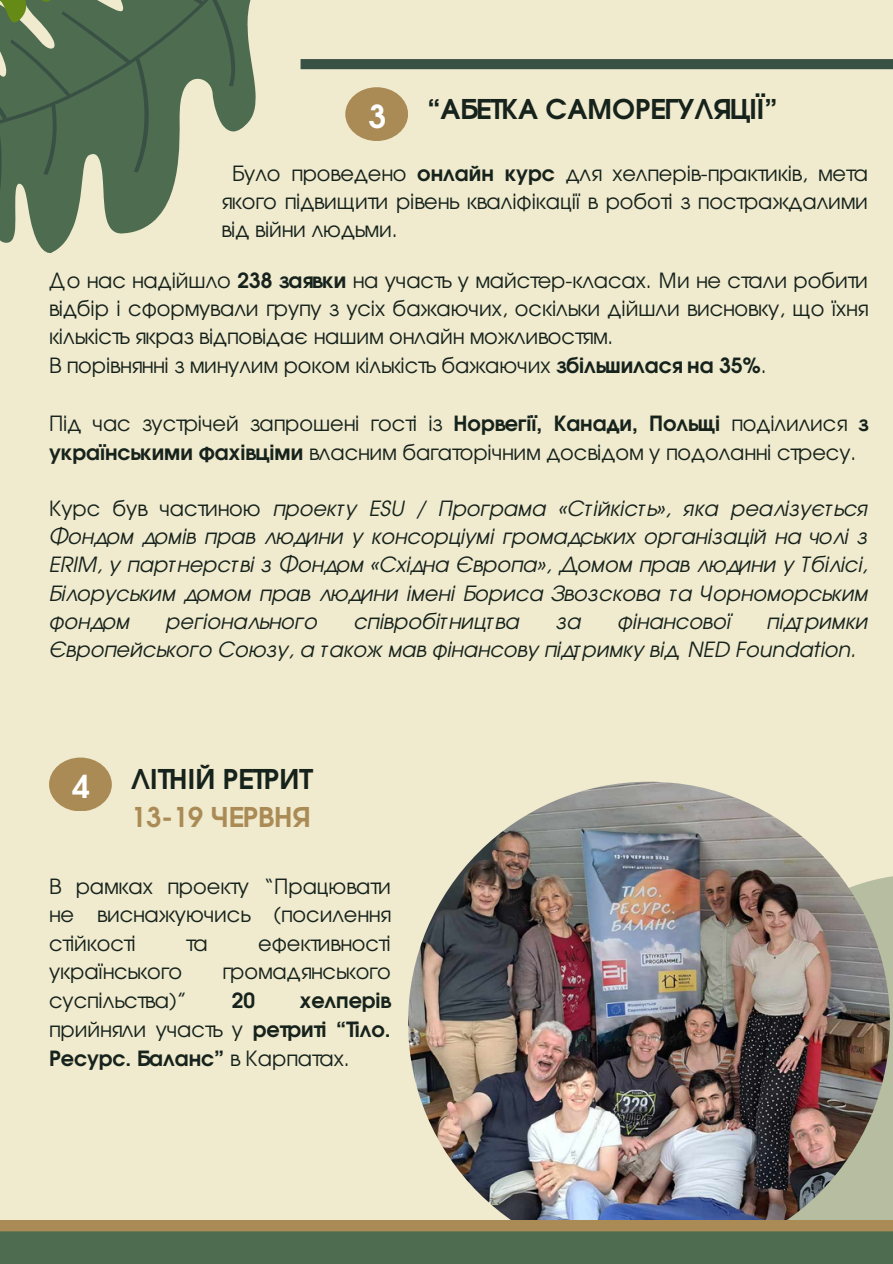
<style>
.page{position:relative;width:893px;height:1264px;background:#fff}
.page>*{position:absolute;margin:0;border:0;box-sizing:border-box;transform-origin:0 0}
.t1{font:700 31.5px "Te X Gyre Adventor";color:#fff}
.t2{font:700 27.15px/38.2px "Te X Gyre Adventor";color:#16221c}
.t3{font:20.85px/28.2px "Te X Gyre Adventor";color:#16221c;text-align:justify}
.t4{font:italic 20.85px/28.2px "Te X Gyre Adventor";color:#16221c;text-align:justify}
.t5{font:700 20.85px/29.2px "Te X Gyre Adventor";color:#16221c;text-align:justify}
.s1{font-weight:700}
.s2{font-style:normal}
.s3{color:#aa8b56}
.s4{font-weight:400}
</style>
<div class="page">
<div style="left:0;top:0;width:892px;height:1263px;background:#f0ebce"></div>
<div style="left:300px;top:59px;width:592px;height:10px;background:#395144"></div>
<div style="left:345px;top:87px;width:63px;height:54px;background:#aa8b56;border-radius:50%"></div>
<div style="left:49px;top:757px;width:63px;height:54px;background:#aa8b56;border-radius:50%"></div>
<svg style="left:786px;top:873px;width:106px;height:347px;background:#b5bba0"></svg>
<img style="left:408px;top:781px;width:481px;height:482px;border-radius:50%">
<svg style="left:0;top:1220px;width:892px;height:43px;background:#667451"></svg>
<svg style="left:0;top:59px;width:390px;height:194px"></svg>
<svg style="left:0;top:201px;width:310px;height:29px"></svg>
<svg style="left:0;top:0;width:376px;height:201px"></svg>
<p class="t1" style="left:369px;top:89px;width:19px">3</p>
<h1 class="t2" style="left:427px;top:87px;width:351px">“АБЕТКА САМОРЕГУЛЯЦІЇ”</h1>
<p class="t3" style="left:221px;top:157px;width:648px;text-indent:11px">Було проведено <span class="s1">онлайн курс</span> для хелперів-практиків, мета якого підвищити рівень кваліфікації в роботі з постраждалими від війни людьми.</p>
<p class="t3" style="left:49px;top:264px;width:820px">До нас надійшло <span class="s1">238 заявки</span> на участь у майстер-класах. Ми не стали робити відбір і сформували групу з усіх бажаючих, оскільки дійшли висновку, що їхня кількість якраз відповідає нашим онлайн можливостям.</p>
<p class="t3" style="left:49px;top:350px;width:719px">В порівнянні з минулим роком кількість бажаючих <span class="s1">збільшилася на 35%</span>.</p>
<p class="t3" style="left:49px;top:407px;width:820px;line-height:29.2px">Під час зустрічей запрошені гості із <span class="s1">Норвегії, Канади, Польщі</span> поділилися <span class="s1">з українськими фахівціми</span> власним багаторічним досвідом у подоланні стресу.</p>
<p class="t4" style="left:49px;top:493px;width:820px"><span class="s2">Курс був частиною</span> проекту ESU / Програма «Стійкість», яка реалізується Фондом домів прав людини у консорціумі громадських організацій на чолі з ERIM, у партнерстві з Фондом «Східна Європа», Домом прав людини у Тбілісі, Білоруським домом прав людини імені Бориса Звозскова та Чорноморським фондом</p>
<p class="t4" style="left:166px;top:605px;width:153px">регіонального</p>
<p class="t4" style="left:354px;top:605px;width:167px">співробітництва</p>
<p class="t4" style="left:555px;top:605px;width:27px">за</p>
<p class="t4" style="left:617px;top:605px;width:115px">фінансової</p>
<p class="t4" style="left:49px;top:605px;width:820px;text-indent:717px">підтримки<br>Європейського Союзу, а також мав фінансову підтримку від NED Foundation.</p>
<p class="t1" style="left:73px;top:759px;width:19px">4</p>
<h1 class="t2" style="left:131px;top:757px;width:181px">ЛІТНІЙ РЕТРИТ<br><span class="s3">13-19 ЧЕРВНЯ</span></h1>
<p class="t3" style="left:49px;top:871px;width:343px">В рамках проекту “Працювати не виснажуючись (посилення стійкості</p>
<p class="t3" style="left:186px;top:927px;width:23px">та</p>
<p class="t3" style="left:258px;top:927px;width:134px">ефективності</p>
<p class="t3" style="left:49px;top:955px;width:135px">українського</p>
<p class="t3" style="left:222px;top:955px;width:169px">громадянського</p>
<p class="t3" style="left:49px;top:984px;width:139px">суспільства)”</p>
<p class="t5" style="left:232px;top:983px;width:25px">20</p>
<p class="t5" style="left:49px;top:983px;width:343px;text-indent:251px">хелперів <span class="s4">прийняли участь у</span> ретриті “Тіло.<br>Ресурс. Баланс” <span class="s4">в Карпатах.</span></p>
</div>
